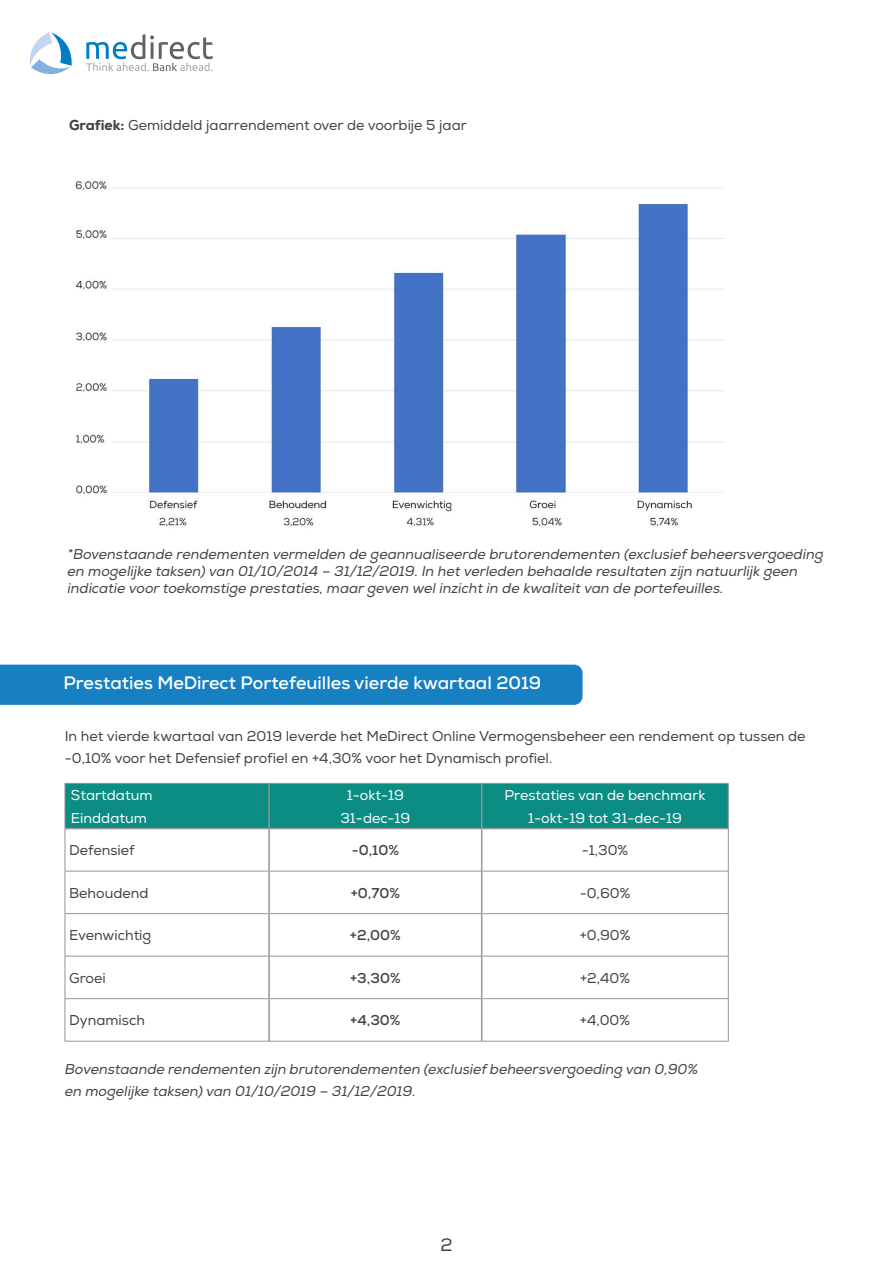
<style>
.page{position:relative;width:893px;height:1263px;background:#fff}
.page>*{position:absolute;margin:0;border:0;box-sizing:border-box;transform-origin:0 0}
.t1{font:700 18px "Nexa";color:#fff}
.t2{font:18px "Nexa";color:#454243}
.t3{font:italic 14.25px/17.1px "Nexa";color:#454243}
.t4{font:14.25px/22.5px "Nexa";color:#454243}
.t5{font:14.25px/22.5px "Nexa";color:#fff;text-align:center}
.t6{font:700 14.25px "Nexa";color:#454243}
.s1{font-weight:800}
</style>
<div class="page">
<svg style="left:30px;top:32px;width:42px;height:42px"></svg>
<svg style="left:86px;top:34px;width:127px;height:37px"></svg>
<img style="left:75px;top:181px;width:649px;height:347px">
<div style="left:0;top:665px;width:583px;height:40px;background:#1780c2"></div>
<div style="left:65px;top:783px;width:204px;height:45px;background:#0b8d83"></div>
<div style="left:270px;top:784px;width:458px;height:44px;background:#0b8d83"></div>
<hr style="left:65px;top:871px;width:203px;height:1px;background:#969698">
<hr style="left:270px;top:871px;width:211px;height:1px;background:#969698">
<hr style="left:482px;top:871px;width:246px;height:1px;background:#969698">
<hr style="left:65px;top:913px;width:203px;height:1px;background:#969698">
<hr style="left:270px;top:913px;width:211px;height:1px;background:#969698">
<hr style="left:482px;top:913px;width:246px;height:1px;background:#969698">
<hr style="left:65px;top:956px;width:203px;height:1px;background:#969698">
<hr style="left:270px;top:956px;width:211px;height:1px;background:#969698">
<hr style="left:482px;top:956px;width:246px;height:1px;background:#969698">
<hr style="left:65px;top:998px;width:203px;height:1px;background:#969698">
<hr style="left:270px;top:998px;width:211px;height:1px;background:#969698">
<hr style="left:482px;top:998px;width:246px;height:1px;background:#969698">
<hr style="left:65px;top:783px;width:204px;height:1px;background:#969698">
<hr style="left:65px;top:783px;width:1px;height:45px;background:#969698">
<hr style="left:269px;top:783px;width:213px;height:1px;background:#969698">
<hr style="left:482px;top:783px;width:246px;height:1px;background:#969698">
<hr style="left:728px;top:783px;width:1px;height:45px;background:#969698">
<hr style="left:65px;top:828px;width:1px;height:43px;background:#969698">
<hr style="left:728px;top:828px;width:1px;height:43px;background:#969698">
<hr style="left:65px;top:871px;width:1px;height:42px;background:#969698">
<hr style="left:728px;top:871px;width:1px;height:42px;background:#969698">
<hr style="left:65px;top:914px;width:1px;height:42px;background:#969698">
<hr style="left:728px;top:914px;width:1px;height:42px;background:#969698">
<hr style="left:65px;top:956px;width:1px;height:42px;background:#969698">
<hr style="left:728px;top:956px;width:1px;height:42px;background:#969698">
<hr style="left:65px;top:999px;width:1px;height:42px;background:#969698">
<hr style="left:728px;top:999px;width:1px;height:42px;background:#969698">
<hr style="left:65px;top:1041px;width:204px;height:1px;background:#969698">
<hr style="left:269px;top:1041px;width:213px;height:1px;background:#969698">
<hr style="left:482px;top:1041px;width:246px;height:1px;background:#969698">
<hr style="left:268px;top:783px;width:2px;height:45px;background:#969698">
<hr style="left:481px;top:783px;width:1px;height:45px;background:#969698">
<hr style="left:65px;top:828px;width:204px;height:1px;background:#969698">
<hr style="left:269px;top:828px;width:213px;height:1px;background:#969698">
<hr style="left:268px;top:829px;width:2px;height:42px;background:#969698">
<hr style="left:482px;top:828px;width:246px;height:1px;background:#969698">
<hr style="left:481px;top:829px;width:1px;height:42px;background:#969698">
<hr style="left:268px;top:871px;width:2px;height:43px;background:#969698">
<hr style="left:481px;top:871px;width:1px;height:43px;background:#969698">
<hr style="left:268px;top:914px;width:2px;height:42px;background:#969698">
<hr style="left:481px;top:914px;width:1px;height:42px;background:#969698">
<hr style="left:268px;top:956px;width:2px;height:43px;background:#969698">
<hr style="left:481px;top:956px;width:1px;height:43px;background:#969698">
<hr style="left:268px;top:999px;width:2px;height:42px;background:#969698">
<hr style="left:481px;top:999px;width:1px;height:42px;background:#969698">
<p class="t4" style="left:69px;top:114px;width:399px"><span class="s1">Grafiek:</span> Gemiddeld jaarrendement over de voorbije 5 jaar</p>
<p class="t3" style="left:67px;top:546px;width:760px">*Bovenstaande rendementen vermelden de geannualiseerde brutorendementen (exclusiefbeheersvergoeding en mogelijke taksen)van 01/10/2014 – 31/12/2019.In hetverleden behaalde resultaten zijn natuurlijk geen indicatie voortoekomstige prestaties,maargeven welinzichtin de kwaliteitvan de portefeuilles.</p>
<p class="t1" style="left:64px;top:672px;width:479px">Prestaties MeDirect Portefeuilles vierde kwartaal 2019</p>
<p class="t4" style="left:65px;top:725px;width:742px">In het vierde kwartaal van 2019 leverde het MeDirect Online Vermogensbeheer een rendement op tussen de -0,10% voor het Defensief profiel en +4,30% voor het Dynamisch profiel.</p>
<p class="t5" style="left:71px;top:784px;width:83px;text-align:left">Startdatum<br>Einddatum</p>
<p class="t5" style="left:340px;top:784px;width:71px">1-okt-19<br>31-dec-19</p>
<p class="t5" style="left:505px;top:784px;width:202px">Prestaties van de benchmark<br>1-okt-19 tot 31-dec-19</p>
<p class="t4" style="left:69px;top:839px;width:67px">Defensief</p>
<p class="t6" style="left:352px;top:841px;width:49px">-0,10%</p>
<p class="t4" style="left:582px;top:839px;width:48px">-1,30%</p>
<p class="t4" style="left:69px;top:882px;width:81px">Behoudend</p>
<p class="t6" style="left:351px;top:884px;width:51px">+0,70%</p>
<p class="t4" style="left:580px;top:882px;width:52px">-0,60%</p>
<p class="t4" style="left:69px;top:924px;width:84px">Evenwichtig</p>
<p class="t6" style="left:350px;top:926px;width:52px">+2,00%</p>
<p class="t4" style="left:580px;top:924px;width:52px">+0,90%</p>
<p class="t4" style="left:69px;top:967px;width:38px">Groei</p>
<p class="t6" style="left:350px;top:969px;width:52px">+3,30%</p>
<p class="t4" style="left:580px;top:967px;width:51px">+2,40%</p>
<p class="t4" style="left:69px;top:1009px;width:77px">Dynamisch</p>
<p class="t6" style="left:350px;top:1011px;width:52px">+4,30%</p>
<p class="t4" style="left:580px;top:1009px;width:52px">+4,00%</p>
<p class="t3" style="left:64px;top:1058px;width:638px;line-height:22.5px">Bovenstaande rendementen zijn brutorendementen (exclusiefbeheersvergoeding van 0,90% en mogelij ke taksen)van 01/10/2019 – 31/12/2019.</p>
<p class="t2" style="left:440px;top:1234px;width:14px">2</p>
</div>
